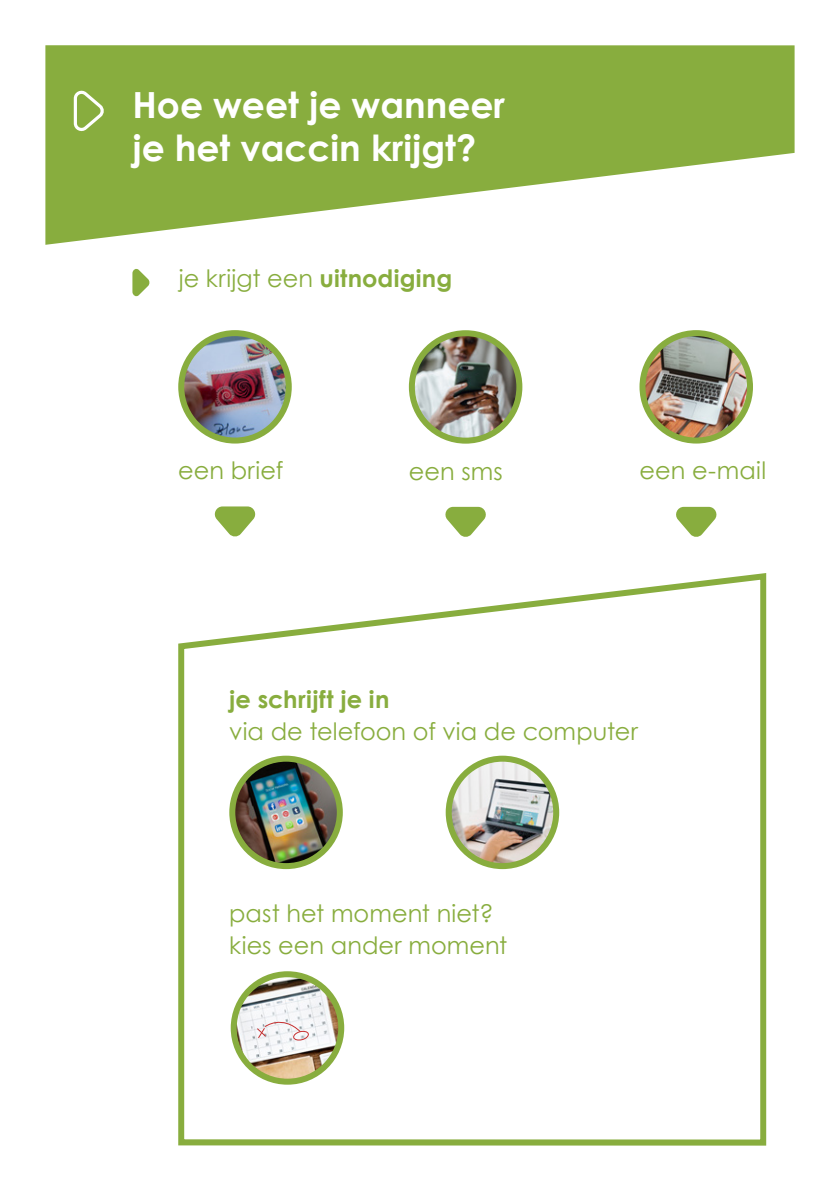
<style>
.page{position:relative;width:840px;height:1191px;background:#fff}
.page>*{position:absolute;margin:0;border:0;box-sizing:border-box;transform-origin:0 0}
.t1{font:700 36px/43.4px "Century Gothic";color:#fff}
.t2{font:24px/32px "Century Gothic";letter-spacing:.005em;color:#88ad3e}
.t3{font:700 24px "Century Gothic";letter-spacing:.015em;color:#88ad3e}
.s1{font-weight:700}
</style>
<div class="page">
<svg style="left:45px;top:45px;width:749px;height:200px;fill:#88ad3e"></svg>
<svg style="left:72px;top:86px;width:35px;height:45px"></svg>
<svg style="left:132px;top:269px;width:18px;height:28px"></svg>
<img style="left:181px;top:333px;width:107px;height:107px;border-radius:54px">
<div style="left:178px;top:330px;width:113px;height:113px;border:6px solid #88ad3e;border-radius:50%"></div>
<img style="left:642px;top:333px;width:107px;height:107px;border-radius:54px">
<div style="left:639px;top:330px;width:113px;height:113px;border:6px solid #88ad3e;border-radius:50%"></div>
<img style="left:411px;top:333px;width:108px;height:107px;border-radius:54px">
<div style="left:408px;top:330px;width:114px;height:113px;border:6px solid #88ad3e;border-radius:50%"></div>
<svg style="left:178px;top:573px;width:589px;height:573px"></svg>
<svg style="left:445px;top:506px;width:41px;height:31px"></svg>
<img style="left:232px;top:758px;width:107px;height:107px">
<div style="left:229px;top:755px;width:113px;height:114px;border:6px solid #88ad3e;border-radius:50%"></div>
<img style="left:233px;top:974px;width:108px;height:106px">
<div style="left:230px;top:971px;width:114px;height:113px;border:6px solid #88ad3e;border-radius:50%"></div>
<img style="left:448px;top:758px;width:108px;height:108px;border-radius:54px">
<div style="left:445px;top:755px;width:114px;height:114px;border:6px solid #88ad3e;border-radius:50%"></div>
<svg style="left:256px;top:1014px;width:53px;height:27px"></svg>
<svg style="left:676px;top:506px;width:41px;height:31px"></svg>
<svg style="left:214px;top:506px;width:42px;height:31px"></svg>
<h1 class="t1" style="left:132px;top:82px;width:374px">Hoe weet je wanneer je het vaccin krijgt?</h1>
<p class="t2" style="left:178px;top:262px;width:275px">je krijgt een <span class="s1">uitnodiging</span></p>
<p class="t2" style="left:178px;top:453px;width:106px">een brief</p>
<p class="t2" style="left:408px;top:454px;width:95px">een sms</p>
<p class="t2" style="left:639px;top:453px;width:128px">een e-mail</p>
<p class="t3" style="left:229px;top:684px;width:161px">je schrijft je in</p>
<p class="t2" style="left:229px;top:714px;width:410px">via de telefoon of via de computer</p>
<p class="t2" style="left:229px;top:897px;width:279px">past het moment niet? kies een ander moment</p>
</div>
